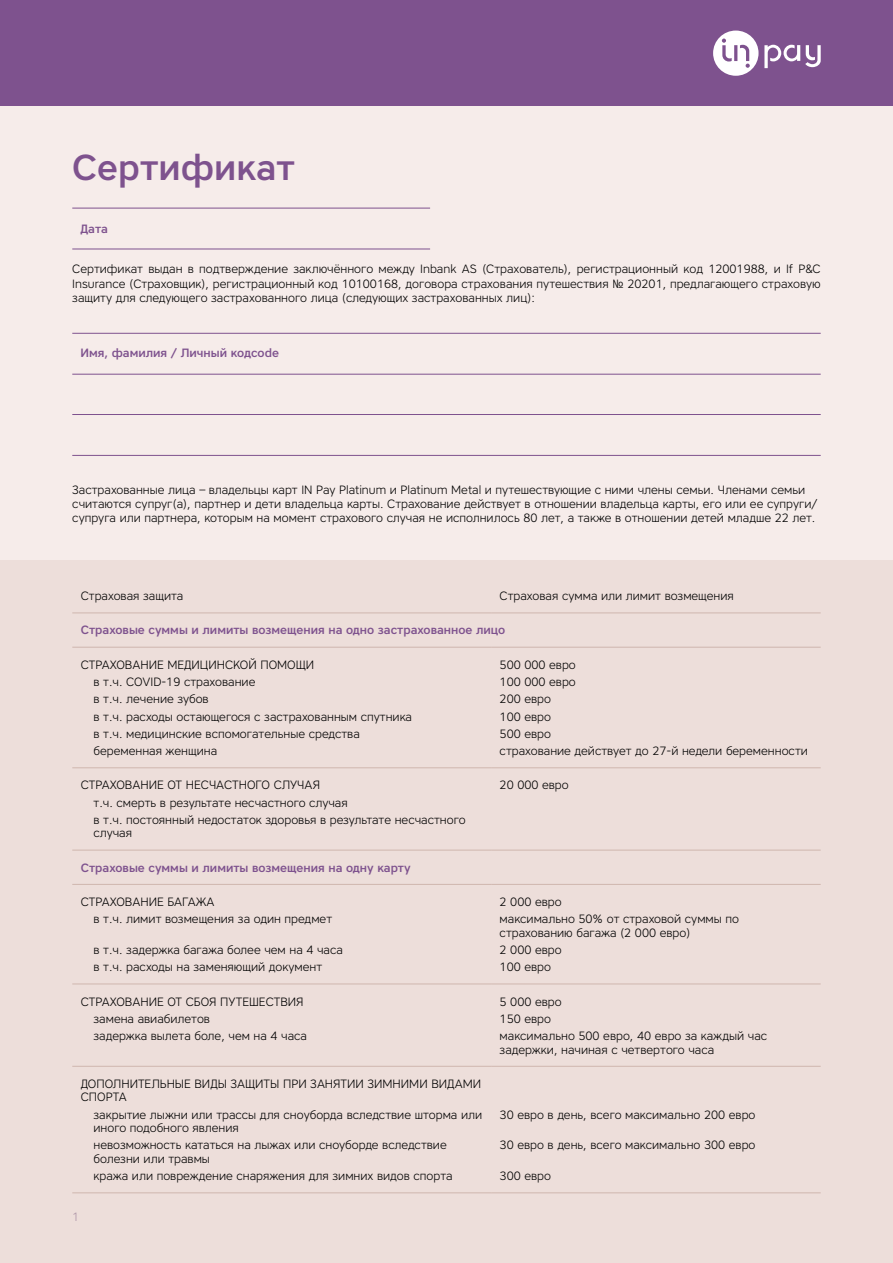
<style>
.page{position:relative;width:893px;height:1263px;background:#fff}
.page>*{position:absolute;margin:0;border:0;box-sizing:border-box;transform-origin:0 0}
.t1{font:500 36px "Core Sans A55";color:#7e528e}
.t2{font:300 12px/13.5px "Core Sans A35";color:#000}
.t3{font:500 12px "Core Sans A55";color:#7e528e}
.t4{font:300 12px "Core Sans A35";color:#ae96a7}
</style>
<div class="page">
<div style="left:0;top:106px;width:893px;height:1157px;background:#eddeda"></div>
<div style="left:0;top:0;width:893px;height:106px;background:#7e528e"></div>
<svg style="left:713px;top:31px;width:108px;height:45px"></svg>
<div style="left:0;top:106px;width:893px;height:454px;background:#f6ecea"></div>
<hr style="left:72px;top:208px;width:358px;height:1px;background:#7e528e">
<hr style="left:72px;top:249px;width:358px;height:1px;background:#7e528e">
<hr style="left:72px;top:612px;width:419px;height:1px;background:#cfb6ae">
<hr style="left:491px;top:612px;width:330px;height:1px;background:#cfb6ae">
<hr style="left:72px;top:647px;width:419px;height:1px;background:#cfb6ae">
<hr style="left:491px;top:647px;width:330px;height:1px;background:#cfb6ae">
<hr style="left:72px;top:767px;width:419px;height:1px;background:#cfb6ae">
<hr style="left:491px;top:767px;width:330px;height:1px;background:#cfb6ae">
<hr style="left:72px;top:850px;width:419px;height:1px;background:#cfb6ae">
<hr style="left:491px;top:850px;width:330px;height:1px;background:#cfb6ae">
<hr style="left:72px;top:884px;width:419px;height:1px;background:#cfb6ae">
<hr style="left:491px;top:884px;width:330px;height:1px;background:#cfb6ae">
<hr style="left:72px;top:983px;width:419px;height:1px;background:#cfb6ae">
<hr style="left:491px;top:983px;width:330px;height:1px;background:#cfb6ae">
<hr style="left:72px;top:1066px;width:419px;height:1px;background:#cfb6ae">
<hr style="left:491px;top:1066px;width:330px;height:1px;background:#cfb6ae">
<hr style="left:72px;top:1192px;width:419px;height:1px;background:#cfb6ae">
<hr style="left:491px;top:1192px;width:330px;height:1px;background:#cfb6ae">
<hr style="left:72px;top:333px;width:749px;height:1px;background:#7e528e">
<hr style="left:72px;top:374px;width:749px;height:1px;background:#7e528e">
<hr style="left:72px;top:414px;width:749px;height:1px;background:#7e528e">
<hr style="left:72px;top:455px;width:749px;height:1px;background:#7e528e">
<h1 class="t1" style="left:72px;top:144px;width:224px">Сертификат</h1>
<p class="t3" style="left:80px;top:220px;width:29px">Дата</p>
<p class="t2" style="left:72px;top:262px;width:750px;line-height:14.4px;text-align:justify">Сертификат выдан в подтверждение заключённого между Inbank AS (Страхователь), регистрационный код 12001988, и If P&amp;C Insurance (Страховщик), регистрационный код 10100168, договора страхования путешествия № 20201, предлагающего страховую защиту для следующего застрахованного лица (следующих застрахованных лиц):</p>
<p class="t3" style="left:80px;top:345px;width:200px">Имя, фамилия / Личный кодcode</p>
<p class="t2" style="left:72px;top:482px;width:746px;line-height:14.4px">Застрахованные лица – владельцы карт IN Pay Platinum и Platinum Metal и путешествующие с ними члены семьи. Членами семьи считаются супруг(а), партнер и дети владельца карты. Страхование действует в отношении владельца карты, его или ее супруги/ супруга или партнера, которым на момент страхового случая не исполнилось 80 лет, а также в отношении детей младше 22 лет.</p>
<p class="t2" style="left:81px;top:589px;width:104px">Страховая защита</p>
<p class="t2" style="left:500px;top:589px;width:236px">Страховая сумма или лимит возмещения</p>
<p class="t3" style="left:81px;top:622px;width:426px">Страховые суммы и лимиты возмещения на одно застрахованное лицо</p>
<p class="t2" style="left:81px;top:657px;width:235px">СТРАХОВАНИЕ МЕДИЦИНСКОЙ ПОМОЩИ</p>
<p class="t2" style="left:500px;top:657px;width:78px">500 000 евро</p>
<p class="t2" style="left:94px;top:675px;width:163px">в т.ч. COVID-19 страхование</p>
<p class="t2" style="left:500px;top:675px;width:78px">100 000 евро</p>
<p class="t2" style="left:94px;top:692px;width:117px">в т.ч. лечение зубов</p>
<p class="t2" style="left:500px;top:692px;width:53px">200 евро</p>
<p class="t2" style="left:94px;top:709px;width:320px">в т.ч. расходы остающегося с застрахованным спутника</p>
<p class="t2" style="left:500px;top:709px;width:53px">100 евро</p>
<p class="t2" style="left:94px;top:727px;width:268px">в т.ч. медицинские вспомогательные средства</p>
<p class="t2" style="left:500px;top:727px;width:53px">500 евро</p>
<p class="t2" style="left:94px;top:744px;width:125px">беременная женщина</p>
<p class="t2" style="left:500px;top:744px;width:310px">страхование действует до 27-й недели беременности</p>
<p class="t2" style="left:81px;top:778px;width:241px">СТРАХОВАНИЕ ОТ НЕСЧАСТНОГО СЛУЧАЯ</p>
<p class="t2" style="left:500px;top:778px;width:71px">20 000 евро</p>
<p class="t2" style="left:94px;top:793px;width:374px;line-height:17.2px">т.ч. смерть в результате несчастного случая<br>в т.ч. постоянный недостаток здоровья в результате несчастного</p>
<p class="t2" style="left:94px;top:826px;width:40px">случая</p>
<p class="t3" style="left:81px;top:859px;width:331px">Страховые суммы и лимиты возмещения на одну карту</p>
<p class="t2" style="left:81px;top:895px;width:135px">СТРАХОВАНИЕ БАГАЖА</p>
<p class="t2" style="left:500px;top:895px;width:64px">2 000 евро</p>
<p class="t2" style="left:94px;top:912px;width:240px">в т.ч. лимит возмещения за один предмет</p>
<p class="t2" style="left:500px;top:912px;width:241px">максимально 50% от страховой суммы по страхованию багажа (2 000 евро)</p>
<p class="t2" style="left:94px;top:943px;width:251px">в т.ч. задержка багажа более чем на 4 часа</p>
<p class="t2" style="left:500px;top:943px;width:64px">2 000 евро</p>
<p class="t2" style="left:94px;top:960px;width:230px">в т.ч. расходы на заменяющий документ</p>
<p class="t2" style="left:500px;top:960px;width:53px">100 евро</p>
<p class="t2" style="left:81px;top:994px;width:224px">СТРАХОВАНИЕ ОТ СБОЯ ПУТЕШЕСТВИЯ</p>
<p class="t2" style="left:500px;top:994px;width:64px">5 000 евро</p>
<p class="t2" style="left:94px;top:1011px;width:118px">замена авиабилетов</p>
<p class="t2" style="left:500px;top:1011px;width:53px">150 евро</p>
<p class="t2" style="left:94px;top:1029px;width:215px">задержка вылета боле, чем на 4 часа</p>
<p class="t2" style="left:500px;top:1029px;width:269px">максимально 500 евро, 40 евро за каждый час задержки, начиная с четвертого часа</p>
<p class="t2" style="left:81px;top:1077px;width:402px">ДОПОЛНИТЕЛЬНЫЕ ВИДЫ ЗАЩИТЫ ПРИ ЗАНЯТИИ ЗИМНИМИ ВИДАМИ<br>СПОРТА</p>
<p class="t2" style="left:94px;top:1107px;width:390px">закрытие лыжни или трассы для сноуборда вследствие шторма или иного подобного явления</p>
<p class="t2" style="left:500px;top:1107px;width:257px">30 евро в день, всего максимально 200 евро</p>
<p class="t2" style="left:94px;top:1138px;width:355px">невозможность кататься на лыжах или сноуборде вследствие болезни или травмы</p>
<p class="t2" style="left:500px;top:1138px;width:257px">30 евро в день, всего максимально 300 евро</p>
<p class="t2" style="left:94px;top:1169px;width:361px">кража или повреждение снаряжения для зимних видов спорта</p>
<p class="t2" style="left:500px;top:1169px;width:53px">300 евро</p>
<p class="t4" style="left:72px;top:1208px;width:9px">1</p>
</div>
